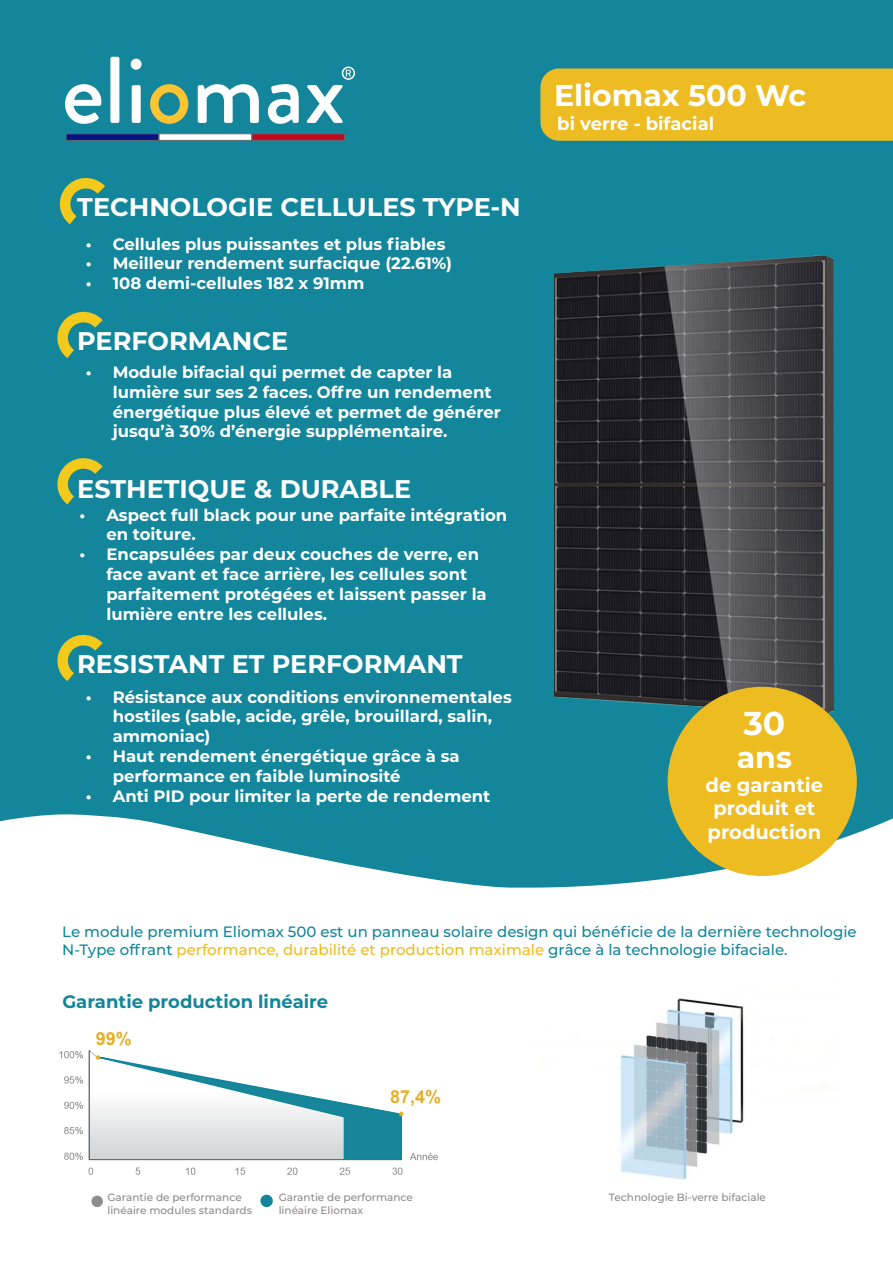
<style>
.page{position:relative;width:893px;height:1263px;background:#fff}
.page>*{position:absolute;margin:0;border:0;box-sizing:border-box;transform-origin:0 0}
.t1{font:700 33px "Montserrat";color:#fff}
.t2{font:700 30px "Montserrat";color:#fff}
.t3{font:700 25.5px "Montserrat";color:#fff}
.t4{font:700 19.5px "Montserrat";color:#fff}
.t5{font:700 18px "Montserrat";color:#13869b}
.t6{font:700 18px "Montserrat";color:#fff}
.t7{font:700 18px "Arial";color:#e4b029}
.t8{font:700 16.5px/19.8px "Montserrat";color:#fff}
.t9{font:500 15px/18px "Montserrat";color:#13869b}
.t10{font:500 10.5px/12.6px "Montserrat";color:#8d898c}
.s1{color:#edbc1f}
</style>
<div class="page">
<div style="left:0;top:0;width:893px;height:888px;background:#13869b"></div>
<img style="left:59px;top:1050px;width:379px;height:125px">
<img style="left:554px;top:255px;width:279px;height:460px">
<div style="left:540px;top:68px;width:353px;height:73px;background:#ecbc22"></div>
<div style="left:668px;top:687px;width:188px;height:188px;background:#ecbc20;border-radius:50%"></div>
<svg style="left:96px;top:1055px;width:308px;height:105px"></svg>
<div style="left:91px;top:1195px;width:12px;height:12px;background:#8e8d8e;border-radius:50%"></div>
<div style="left:260px;top:1195px;width:13px;height:12px;background:#13869b;border-radius:50%"></div>
<img style="left:619px;top:998px;width:203px;height:182px">
<svg style="left:56px;top:175px;width:60px;height:60px;background:#3f9381"></svg>
<svg style="left:54px;top:309px;width:60px;height:60px;background:#3f9381"></svg>
<svg style="left:54px;top:455px;width:60px;height:60px;background:#3f9381"></svg>
<svg style="left:54px;top:632px;width:60px;height:60px;background:#3f9381"></svg>
<svg style="left:65px;top:84px;width:36px;height:40px"></svg>
<div style="left:110px;top:57px;width:9px;height:66px;background:#fff;border-radius:2px"></div>
<svg style="left:131px;top:59px;width:11px;height:64px"></svg>
<svg style="left:150px;top:84px;width:38px;height:40px;background:#8ca664"></svg>
<svg style="left:198px;top:84px;width:61px;height:39px"></svg>
<svg style="left:268px;top:84px;width:31px;height:40px"></svg>
<svg style="left:306px;top:85px;width:37px;height:38px"></svg>
<svg style="left:346px;top:70px;width:5px;height:7px"></svg>
<div style="left:342px;top:67px;width:13px;height:13px;border:2px solid #fff;border-radius:50%"></div>
<div style="left:66px;top:133px;width:93px;height:8px;background:#081282;border:1px solid #61696e"></div>
<div style="left:159px;top:133px;width:93px;height:8px;background:#fff;border:1px solid #61696e"></div>
<div style="left:252px;top:133px;width:93px;height:8px;background:#c2081f;border:1px solid #61696e"></div>
<p class="t3" style="left:77px;top:189px;width:445px">TECHNOLOGIE CELLULES TYPE-N</p>
<p class="t8" style="left:86px;top:233px;width:361px">• Cellules plus puissantes et plus fiables</p>
<p class="t8" style="left:86px;top:253px;width:368px">• Meilleur rendement surfacique (22.61%)</p>
<p class="t8" style="left:86px;top:272px;width:280px">• 108 demi-cellules 182 x 91mm</p>
<p class="t3" style="left:77px;top:323px;width:212px">PERFORMANCE</p>
<p class="t8" style="left:113px;top:361px;width:390px;text-indent:-27px">• Module bifacial qui permet de capter la lumière sur ses 2 faces. Offre un rendement énergétique plus élevé et permet de générer jusqu’à 30% d’énergie supplémentaire.</p>
<p class="t3" style="left:77px;top:470px;width:335px">ESTHETIQUE &amp; DURABLE</p>
<p class="t8" style="left:106px;top:504px;width:402px;text-indent:-27px">• Aspect full black pour une parfaite intégration en toiture.</p>
<p class="t8" style="left:106px;top:543px;width:382px;text-indent:-27px">• Encapsulées par deux couches de verre, en face avant et face arrière, les cellules sont parfaitement protégées et laissent passer la lumière entre les cellules.</p>
<p class="t3" style="left:77px;top:645px;width:387px">RESISTANT ET PERFORMANT</p>
<p class="t8" style="left:113px;top:686px;width:400px;text-indent:-27px">• Résistance aux conditions environnementales hostiles (sable, acide, grêle, brouillard, salin, ammoniac)</p>
<p class="t8" style="left:113px;top:745px;width:348px;text-indent:-27px">• Haut rendement énergétique grâce à sa performance en faible luminosité</p>
<p class="t8" style="left:86px;top:785px;width:406px">• Anti PID pour limiter la perte de rendement</p>
<p class="t2" style="left:554px;top:74px;width:254px">Eliomax 500 Wc</p>
<p class="t6" style="left:557px;top:111px;width:158px">bi verre - bifacial</p>
<p class="t1" style="left:743px;top:700px;width:43px">30</p>
<p class="t2" style="left:737px;top:736px;width:57px">ans</p>
<p class="t4" style="left:706px;top:771px;width:119px">de garantie</p>
<p class="t4" style="left:713px;top:794px;width:104px">produit et</p>
<p class="t4" style="left:707px;top:818px;width:115px">production</p>
<p class="t9" style="left:62px;top:922px;width:796px">Le module premium Eliomax 500 est un panneau solaire design qui bénéficie de la dernière technologie<br>N-Type offrant <span class="s1">performance, durabilité et production maximale</span> grâce à la technologie bifaciale.</p>
<p class="t5" style="left:62px;top:988px;width:267px">Garantie production linéaire</p>
<p class="t7" style="left:96px;top:1026px;width:38px">99%</p>
<p class="t7" style="left:390px;top:1084px;width:53px">87,4%</p>
<p class="t10" style="left:107px;top:1190px;width:146px">Garantie de performance linéaire modules standards</p>
<p class="t10" style="left:279px;top:1190px;width:136px">Garantie de performance linéaire Eliomax</p>
<p class="t10" style="left:609px;top:1190px;width:159px">Technologie Bi-verre bifaciale</p>
</div>
